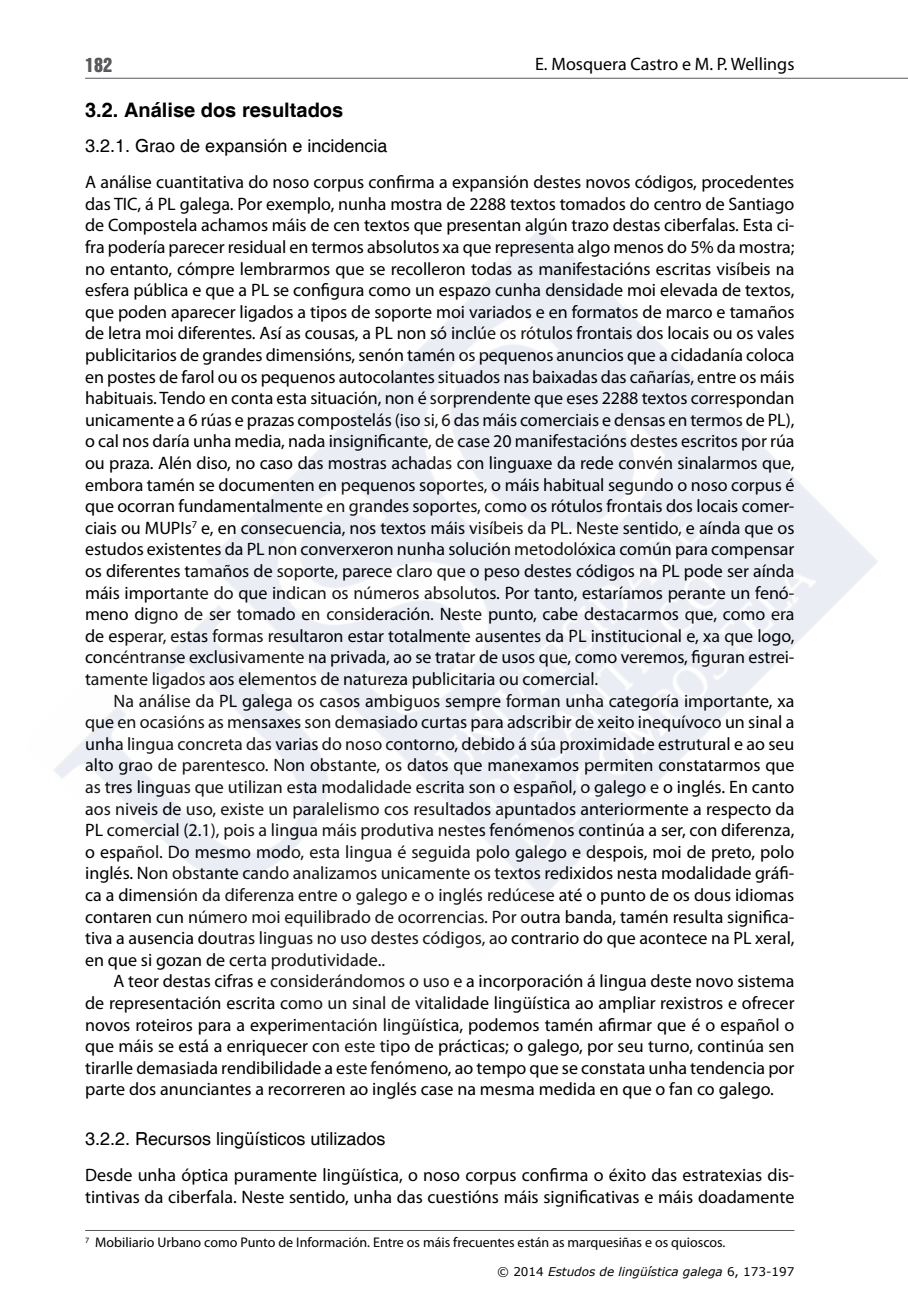
<style>
.page{position:relative;width:908px;height:1304px;background:#fff}
.page>*{position:absolute;margin:0;border:0;box-sizing:border-box;transform-origin:0 0}
.Título_2{font:700 20px "Helvetica";color:#000}
.Texto_normal{font:18px/21.6px "Myriad Pro";color:#000;text-align:justify}
.Texto_normal_sangría{font:18px/21.6px "Myriad Pro";color:#000;text-align:justify}
.Título_3{font:18px "Helvetica";color:#000}
.Título_3_unido{font:18px "Helvetica";color:#000}
.t1{font:18px "Helvetica Inserat";color:#58595b}
.Notas_ao_pé{font:14px "Myriad Pro";color:#000}
.t2{font:italic 12px "Verdana";color:#000}
.s1{font-style:normal}
</style>
<div class="page">
<hr style="left:85px;top:78px;width:822px;height:1px;background:#58595b">
<hr style="left:85px;top:1230px;width:709px;height:1px;background:#58595b">
<p class="t1" style="left:85px;top:54px;width:28px">182</p>
<p class="Texto_normal" style="left:535px;top:53px;width:261px">E. Mosquera Castro e M. P. Wellings</p>
<p class="Título_2" style="left:85px;top:97px;width:259px">3.2. Análise dos resultados</p>
<p class="Título_3_unido" style="left:85px;top:136px;width:304px">3.2.1. Grao de expansión e incidencia</p>
<p class="Texto_normal" style="left:85px;top:171px;width:710px">A análise cuantitativa do noso corpus confirma a expansión destes novos códigos, procedentes das TIC, á PL galega. Por exemplo, nunha mostra de 2288 textos tomados do centro de Santiago de Compostela achamos máis de cen textos que presentan algún trazo destas ciberfalas. Esta ci&shy;fra podería parecer residual en termos absolutos xa que representa algo menos do 5% da mostra; no entanto, cómpre lembrarmos que se recolleron todas as manifestacións escritas visíbeis na esfera pública e que a PL se configura como un espazo cunha densidade moi elevada de textos, que poden aparecer ligados a tipos de soporte moi variados e en formatos de marco e tamaños de letra moi diferentes. Así as cousas, a PL non só inclúe os rótulos frontais dos locais ou os vales publicitarios de grandes dimensións, senón tamén os pequenos anuncios que a cidadanía coloca en postes de farol ou os pequenos autocolantes situados nas baixadas das cañarías, entre os máis habituais. Tendo en conta esta situación, non é sorprendente que eses 2288 textos correspondan unicamente a 6 rúas e prazas compostelás (iso si, 6 das máis comerciais e densas en termos de PL), o cal nos daría unha media, nada insignificante, de case 20 manifestacións destes escritos por rúa ou praza. Alén diso, no caso das mostras achadas con linguaxe da rede convén sinalarmos que, embora tamén se documenten en pequenos soportes, o máis habitual segundo o noso corpus é que ocorran fundamentalmente en grandes soportes, como os rótulos frontais dos locais comer&shy;ciais ou MUPIs<sup>7</sup> e, en consecuencia, nos textos máis visíbeis da PL. Neste sentido, e aínda que os estudos existentes da PL non converxeron nunha solución metodolóxica común para compensar os diferentes tamaños de soporte, parece claro que o peso destes códigos na PL pode ser aínda máis importante do que indican os números absolutos. Por tanto, estaríamos perante un fenó&shy;meno digno de ser tomado en consideración. Neste punto, cabe destacarmos que, como era de esperar, estas formas resultaron estar totalmente ausentes da PL institucional e, xa que logo, concéntranse exclusivamente na privada, ao se tratar de usos que, como veremos, figuran estrei&shy;tamente ligados aos elementos de natureza publicitaria ou comercial.</p>
<p class="Texto_normal_sangría" style="left:85px;top:689px;width:710px;text-indent:28px">Na análise da PL galega os casos ambiguos sempre forman unha categoría importante, xa que en ocasións as mensaxes son demasiado curtas para adscribir de xeito inequívoco un sinal a unha lingua concreta das varias do noso contorno, debido á súa proximidade estrutural e ao seu alto grao de parentesco. Non obstante, os datos que manexamos permiten constatarmos que as tres linguas que utilizan esta modalidade escrita son o español, o galego e o inglés. En canto aos niveis de uso, existe un paralelismo cos resultados apuntados anteriormente a respecto da PL comercial (2.1), pois a lingua máis produtiva nestes fenómenos continúa a ser, con diferenza, o español. Do mesmo modo, esta lingua é seguida polo galego e despois, moi de preto, polo inglés. Non obstante cando analizamos unicamente os textos redixidos nesta modalidade gráfi&shy;ca a dimensión da diferenza entre o galego e o inglés redúcese até o punto de os dous idiomas contaren cun número moi equilibrado de ocorrencias. Por outra banda, tamén resulta significa&shy;tiva a ausencia doutras linguas no uso destes códigos, ao contrario do que acontece na PL xeral, en que si gozan de certa produtividade..</p>
<p class="Texto_normal_sangría" style="left:85px;top:970px;width:710px;text-indent:28px">A teor destas cifras e considerándomos o uso e a incorporación á lingua deste novo sistema de representación escrita como un sinal de vitalidade lingüística ao ampliar rexistros e ofrecer novos roteiros para a experimentación lingüística, podemos tamén afirmar que é o español o que máis se está a enriquecer con este tipo de prácticas; o galego, por seu turno, continúa sen tirarlle demasiada rendibilidade a este fenómeno, ao tempo que se constata unha tendencia por parte dos anunciantes a recorreren ao inglés case na mesma medida en que o fan co galego.</p>
<p class="Título_3" style="left:85px;top:1129px;width:302px">3.2.2. Recursos lingüísticos utilizados</p>
<p class="Texto_normal" style="left:85px;top:1164px;width:710px">Desde unha óptica puramente lingüística, o noso corpus confirma o éxito das estratexias dis&shy;tintivas da ciberfala. Neste sentido, unha das cuestións máis significativas e máis doadamente</p>
<p class="Notas_ao_pé" style="left:85px;top:1234px;width:641px"><sup>7</sup> Mobiliario Urbano como Punto de Información. Entre os máis frecuentes están as marquesiñas e os quioscos.</p>
<p class="t2" style="left:497px;top:1264px;width:299px"><span class="s1">© 2014</span> Estudos de lingüística galega <span class="s1">6, 173-197</span></p>
</div>
